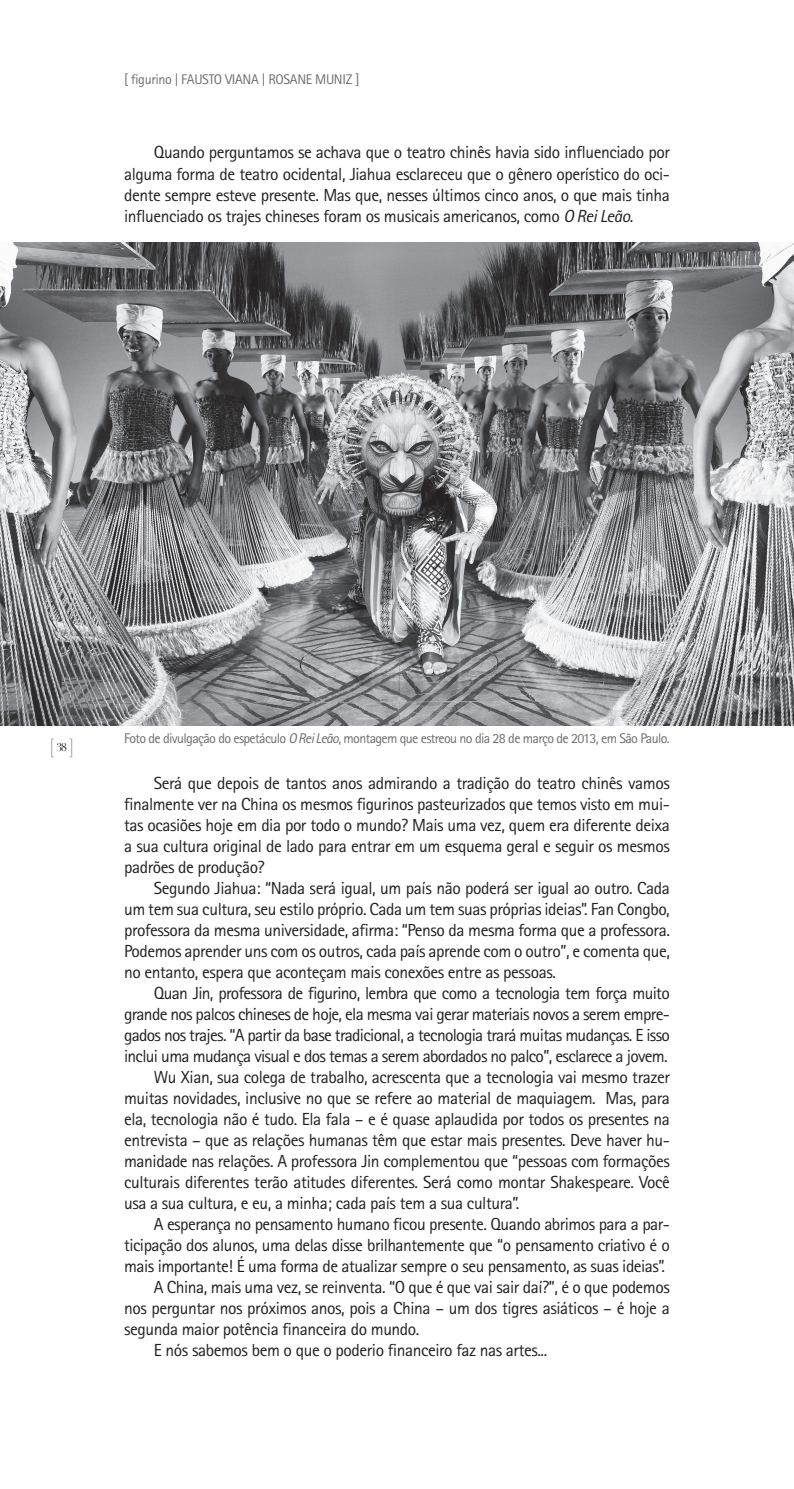
<style>
.page{position:relative;width:794px;height:1489px;background:#fff}
.page>*{position:absolute;margin:0;border:0;box-sizing:border-box;transform-origin:0 0}
.t1{font:18.38px "Didot";color:#231f20}
.t2{font:17.5px/21px "Rotis Sans Serif Std";letter-spacing:-.025em;color:#231f20;text-align:justify}
.t3{font:14px "Rotis Sans Serif Std";letter-spacing:-.045em;color:#6c6d70}
.t4{font:14px "Rotis Sans Serif Std";letter-spacing:-.025em;color:#6c6d70}
.s1{font-style:italic}
.s2{font-size:11.03px}
</style>
<div class="page">
<img style="left:0;top:243px;width:794px;height:482px">
<p class="t4" style="left:124px;top:71px;width:237px">[ figurino | FAUSTO VIANA | ROSANE MUNIZ ]</p>
<p class="t2" style="left:124px;top:142px;width:547px;text-indent:30px">Quando perguntamos se achava que o teatro chinês havia sido influenciado por alguma forma de teatro ocidental, Jiahua esclareceu que o gênero operístico do oci&shy;dente sempre esteve presente. Mas que, nesses últimos cinco anos, o que mais tinha influenciado os trajes chineses foram os musicais americanos, como <span class="s1">O Rei Leão</span>.</p>
<p class="t1" style="left:50px;top:734px;width:26px">[ <span class="s2">38</span> ]</p>
<p class="t3" style="left:124px;top:730px;width:547px">Foto de divulgação do espetáculo <span class="s1">O Rei Leão</span>, montagem que estreou no dia 28 de março de 2013, em São Paulo.</p>
<p class="t2" style="left:124px;top:772px;width:547px;text-indent:30px">Será que depois de tantos anos admirando a tradição do teatro chinês vamos finalmente ver na China os mesmos figurinos pasteurizados que temos visto em mui&shy;tas ocasiões hoje em dia por todo o mundo? Mais uma vez, quem era diferente deixa a sua cultura original de lado para entrar em um esquema geral e seguir os mesmos padrões de produção?</p>
<p class="t2" style="left:124px;top:877px;width:547px;text-indent:30px">Segundo Jiahua: “Nada será igual, um país não poderá ser igual ao outro. Cada um tem sua cultura, seu estilo próprio. Cada um tem suas próprias ideias”. Fan Congbo, professora da mesma universidade, afirma: “Penso da mesma forma que a professora.<br>Podemos aprender uns com os outros, cada país aprende com o outro”, e comenta que, no entanto, espera que aconteçam mais conexões entre as pessoas.</p>
<p class="t2" style="left:154px;top:982px;width:517px">Quan Jin, professora de figurino, lembra que como a tecnologia tem força muito</p>
<p class="t2" style="left:124px;top:1003px;width:547px">grande nos palcos chineses de hoje, ela mesma vai gerar materiais novos a serem empre-</p>
<p class="t2" style="left:124px;top:1024px;width:547px">gados nos trajes. “A partir da base tradicional, a tecnologia trará muitas mudanças. E isso</p>
<p class="t2" style="left:124px;top:1045px;width:545px">inclui uma mudança visual e dos temas a serem abordados no palco”, esclarece a jovem.</p>
<p class="t2" style="left:154px;top:1066px;width:517px">Wu Xian, sua colega de trabalho, acrescenta que a tecnologia vai mesmo trazer</p>
<p class="t2" style="left:124px;top:1087px;width:547px">muitas novidades, inclusive no que se refere ao material de maquiagem. Mas, para</p>
<p class="t2" style="left:124px;top:1108px;width:547px">ela, tecnologia não é tudo. Ela fala – e é quase aplaudida por todos os presentes na</p>
<p class="t2" style="left:124px;top:1129px;width:547px">entrevista – que as relações humanas têm que estar mais presentes. Deve haver hu-</p>
<p class="t2" style="left:124px;top:1150px;width:547px">manidade nas relações. A professora Jin complementou que “pessoas com formações</p>
<p class="t2" style="left:124px;top:1171px;width:547px">culturais diferentes terão atitudes diferentes. Será como montar Shakespeare. Você</p>
<p class="t2" style="left:124px;top:1192px;width:397px">usa a sua cultura, e eu, a minha; cada país tem a sua cultura”.</p>
<p class="t2" style="left:154px;top:1213px;width:517px">A esperança no pensamento humano ficou presente. Quando abrimos para a par-</p>
<p class="t2" style="left:124px;top:1234px;width:547px">ticipação dos alunos, uma delas disse brilhantemente que “o pensamento criativo é o</p>
<p class="t2" style="left:124px;top:1255px;width:542px">mais importante! É uma forma de atualizar sempre o seu pensamento, as suas ideias”.</p>
<p class="t2" style="left:154px;top:1276px;width:517px">A China, mais uma vez, se reinventa. “O que é que vai sair daí?”, é o que podemos</p>
<p class="t2" style="left:124px;top:1297px;width:547px">nos perguntar nos próximos anos, pois a China – um dos tigres asiáticos – é hoje a</p>
<p class="t2" style="left:124px;top:1318px;width:297px">segunda maior potência financeira do mundo.</p>
<p class="t2" style="left:154px;top:1339px;width:395px">E nós sabemos bem o que o poderio financeiro faz nas artes...</p>
</div>
